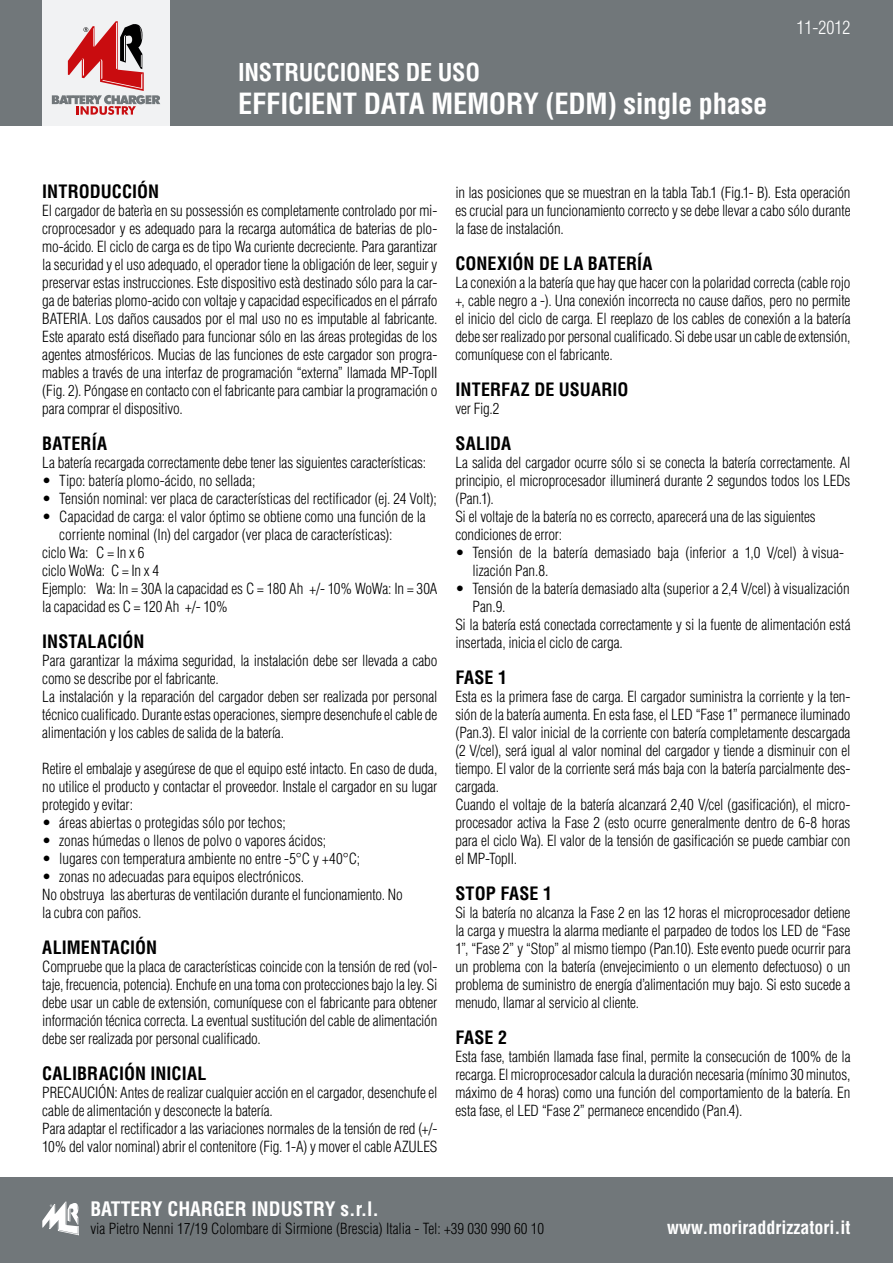
<style>
.page{position:relative;width:893px;height:1263px;background:#fff}
.page>*{position:absolute;margin:0;border:0;box-sizing:border-box;transform-origin:0 0}
.t1{font:700 condensed 28.5px "Helvetica LT Pro";letter-spacing:-.01em;color:#fff}
.t2{font:700 condensed 24px "Helvetica LT Pro";letter-spacing:-.01em;color:#fff}
.t3{font:700 condensed 19.5px "Helvetica LT Pro";color:#fff}
.t4{font:700 condensed 18px "Helvetica LT Pro";letter-spacing:.005em;color:#000}
.t5{font:700 condensed 18px "Helvetica LT Pro";color:#fff}
.t6{font:300 condensed 18px "Helvetica LT Pro";color:#fff}
.t7{font:300 condensed 15px/18px "Helvetica LT Pro";letter-spacing:-.005em;color:#000;text-align:justify}
</style>
<div class="page">
<div style="left:0;top:0;width:893px;height:125px;background:#71777a"></div>
<div style="left:43px;top:0;width:127px;height:125px;background:#f1f2f3"></div>
<div style="left:0;top:1178px;width:893px;height:85px;background:#71777a"></div>
<svg style="left:52px;top:21px;width:108px;height:94px"></svg>
<svg style="left:42px;top:1201px;width:37px;height:34px"></svg>
<h2 class="t2" style="left:238px;top:56px;width:243px">INSTRUCCIONES DE USO</h2>
<h1 class="t1" style="left:238px;top:84px;width:531px">EFFICIENT DATA MEMORY (EDM) single phase</h1>
<p class="t6" style="left:796px;top:16px;width:55px">11-2012</p>
<p class="t4" style="left:42px;top:179px;width:118px">INTRODUCCIÓN</p>
<p class="t7" style="left:42px;top:201px;width:397px">El cargador de baterìa en su possessión es completamente controlado por mi&shy;croprocesador y es adequado para la recarga automática de baterias de plo&shy;mo-ácido. El ciclo de carga es de tipo Wa curiente decreciente. Para garantizar la securidad y el uso adequado, el operador tiene la obligación de leer, seguir y preservar estas instrucciones. Este dispositivo està destinado sólo para la car&shy;ga de baterias plomo-acido con voltaje y capacidad especificados en el párrafo BATERIA. Los daños causados por el mal uso no es imputable al fabricante.<br>Este aparato está diseñado para funcionar sólo en las áreas protegidas de los agentes atmosféricos. Mucias de las funciones de este cargador son progra&shy;mables a través de una interfaz de programación “externa” llamada MP-TopII (Fig. 2). Póngase en contacto con el fabricante para cambiar la programación o para comprar el dispositivo.</p>
<p class="t4" style="left:42px;top:431px;width:66px">BATERÍA</p>
<p class="t7" style="left:42px;top:453px;width:385px">La batería recargada correctamente debe tener las siguientes características:</p>
<p class="t7" style="left:42px;top:471px;width:215px">• Tipo: batería plomo-ácido, no sellada;</p>
<p class="t7" style="left:42px;top:489px;width:396px">• Tensión nominal: ver placa de características del rectificador (ej. 24 Volt);</p>
<p class="t7" style="left:42px;top:507px;width:385px">• Capacidad de carga: el valor óptimo se obtiene como una función de la</p>
<p class="t7" style="left:59px;top:525px;width:335px">corriente nominal (In) del cargador (ver placa de características):</p>
<p class="t7" style="left:42px;top:543px;width:104px">ciclo Wa: C = In x 6</p>
<p class="t7" style="left:42px;top:561px;width:118px">ciclo WoWa: C = In x 4</p>
<p class="t7" style="left:42px;top:579px;width:397px">Ejemplo: Wa: In = 30A la capacidad es C = 180 Ah +/- 10% WoWa: In = 30A</p>
<p class="t7" style="left:42px;top:597px;width:187px">la capacidad es C = 120 Ah +/- 10%</p>
<p class="t4" style="left:42px;top:629px;width:104px">INSTALACIÓN</p>
<p class="t7" style="left:42px;top:651px;width:397px;text-align:left">Para garantizar la máxima seguridad, la instalación debe ser llevada a cabo como se describe por el fabricante.<br>La instalación y la reparación del cargador deben ser realizada por personal técnico cualificado. Durante estas operaciones, siempre desenchufe el cable de alimentación y los cables de salida de la batería.</p>
<p class="t7" style="left:42px;top:759px;width:397px">Retire el embalaje y asegúrese de que el equipo esté intacto. En caso de duda, no utilice el producto y contactar el proveedor. Instale el cargador en su lugar protegido y evitar:</p>
<p class="t7" style="left:42px;top:813px;width:245px">• áreas abiertas o protegidas sólo por techos;</p>
<p class="t7" style="left:42px;top:831px;width:285px">• zonas húmedas o llenos de polvo o vapores ácidos;</p>
<p class="t7" style="left:42px;top:849px;width:319px">• lugares con temperatura ambiente no entre -5°C y +40°C;</p>
<p class="t7" style="left:42px;top:867px;width:362px;text-align:left">• zonas no adecuadas para equipos electrónicos.<br>No obstruya las aberturas de ventilación durante el funcionamiento. No la cubra con paños.</p>
<p class="t4" style="left:42px;top:935px;width:116px">ALIMENTACIÓN</p>
<p class="t7" style="left:42px;top:957px;width:397px">Compruebe que la placa de características coincide con la tensión de red (vol&shy;taje, frecuencia, potencia). Enchufe en una toma con protecciones bajo la ley. Si debe usar un cable de extensión, comuníquese con el fabricante para obtener información técnica correcta. La eventual sustitución del cable de alimentación debe ser realizada por personal cualificado.</p>
<p class="t4" style="left:42px;top:1061px;width:166px">CALIBRACIÓN INICIAL</p>
<p class="t7" style="left:42px;top:1083px;width:397px;text-align:left">PRECAUCIÓN: Antes de realizar cualquier acción en el cargador, desenchufe el cable de alimentación y desconecte la batería.<br>Para adaptar el rectificador a las variaciones normales de la tensión de red (+/- 10% del valor nominal) abrir el contenitore (Fig. 1-A) y mover el cable AZULES</p>
<p class="t7" style="left:455px;top:183px;width:397px">in las posiciones que se muestran en la tabla Tab.1 (Fig.1- B). Esta operación es crucial para un funcionamiento correcto y se debe llevar a cabo sólo durante la fase de instalación.</p>
<p class="t4" style="left:455px;top:251px;width:199px">CONEXIÓN DE LA BATERÍA</p>
<p class="t7" style="left:455px;top:273px;width:397px">La conexión a la batería que hay que hacer con la polaridad correcta (cable rojo +, cable negro a -). Una conexión incorrecta no cause daños, pero no permite el inicio del ciclo de carga. El reeplazo de los cables de conexión a la batería debe ser realizado por personal cualificado. Si debe usar un cable de extensión, comuníquese con el fabricante.</p>
<p class="t4" style="left:455px;top:377px;width:175px">INTERFAZ DE USUARIO</p>
<p class="t7" style="left:455px;top:399px;width:46px">ver Fig.2</p>
<p class="t4" style="left:455px;top:431px;width:57px">SALIDA</p>
<p class="t7" style="left:455px;top:453px;width:397px;text-align:left">La salida del cargador ocurre sólo si se conecta la batería correctamente. Al principio, el microprocesador illuminerá durante 2 segundos todos los LEDs (Pan.1).<br>Si el voltaje de la batería no es correcto, aparecerá una de las siguientes condiciones de error:</p>
<p class="t7" style="left:472px;top:543px;width:373px;text-indent:-17px">• Tensión de la batería demasiado baja (inferior a 1,0 V/cel) à visua&shy;lización Pan.8.</p>
<p class="t7" style="left:455px;top:579px;width:396px">• Tensión de la batería demasiado alta (superior a 2,4 V/cel) à visualización</p>
<p class="t7" style="left:472px;top:597px;width:35px">Pan.9.</p>
<p class="t7" style="left:455px;top:615px;width:397px">Si la batería está conectada correctamente y si la fuente de alimentación está</p>
<p class="t7" style="left:455px;top:633px;width:169px">insertada, inicia el ciclo de carga.</p>
<p class="t4" style="left:455px;top:665px;width:53px">FASE 1</p>
<p class="t7" style="left:455px;top:687px;width:397px;text-align:left">Esta es la primera fase de carga. El cargador suministra la corriente y la ten&shy;sión de la batería aumenta. En esta fase, el LED “Fase 1” permanece iluminado (Pan.3). El valor inicial de la corriente con batería completamente descargada (2 V/cel), será igual al valor nominal del cargador y tiende a disminuir con el tiempo. El valor de la corriente será más baja con la batería parcialmente des&shy;cargada.<br>Cuando el voltaje de la batería alcanzará 2,40 V/cel (gasificación), el micro&shy;procesador activa la Fase 2 (esto ocurre generalmente dentro de 6-8 horas para el ciclo Wa). El valor de la tensión de gasificación se puede cambiar con el MP-TopII.</p>
<p class="t4" style="left:455px;top:881px;width:98px">STOP FASE 1</p>
<p class="t7" style="left:455px;top:903px;width:397px">Si la batería no alcanza la Fase 2 en las 12 horas el microprocesador detiene la carga y muestra la alarma mediante el parpadeo de todos los LED de “Fase 1”, “Fase 2” y “Stop” al mismo tiempo (Pan.10). Este evento puede ocurrir para un problema con la batería (envejecimiento o un elemento defectuoso) o un problema de suministro de energía d’alimentación muy bajo. Si esto sucede a menudo, llamar al servicio al cliente.</p>
<p class="t4" style="left:455px;top:1025px;width:53px">FASE 2</p>
<p class="t7" style="left:455px;top:1047px;width:397px">Esta fase, también llamada fase final, permite la consecución de 100% de la recarga. El microprocesador calcula la duración necesaria (mínimo 30 minutos, máximo de 4 horas) como una función del comportamiento de la batería. En esta fase, el LED “Fase 2” permanece encendido (Pan.4).</p>
<h3 class="t3" style="left:90px;top:1195px;width:290px">BATTERY CHARGER INDUSTRY s.r.l.</h3>
<p class="t7" style="left:90px;top:1219px;width:455px">via Pietro Nenni 17/19 Colombare di Sirmione (Brescia) Italia - Tel: +39 030 990 60 10</p>
<p class="t5" style="left:667px;top:1216px;width:185px">www.moriraddrizzatori.it</p>
</div>
